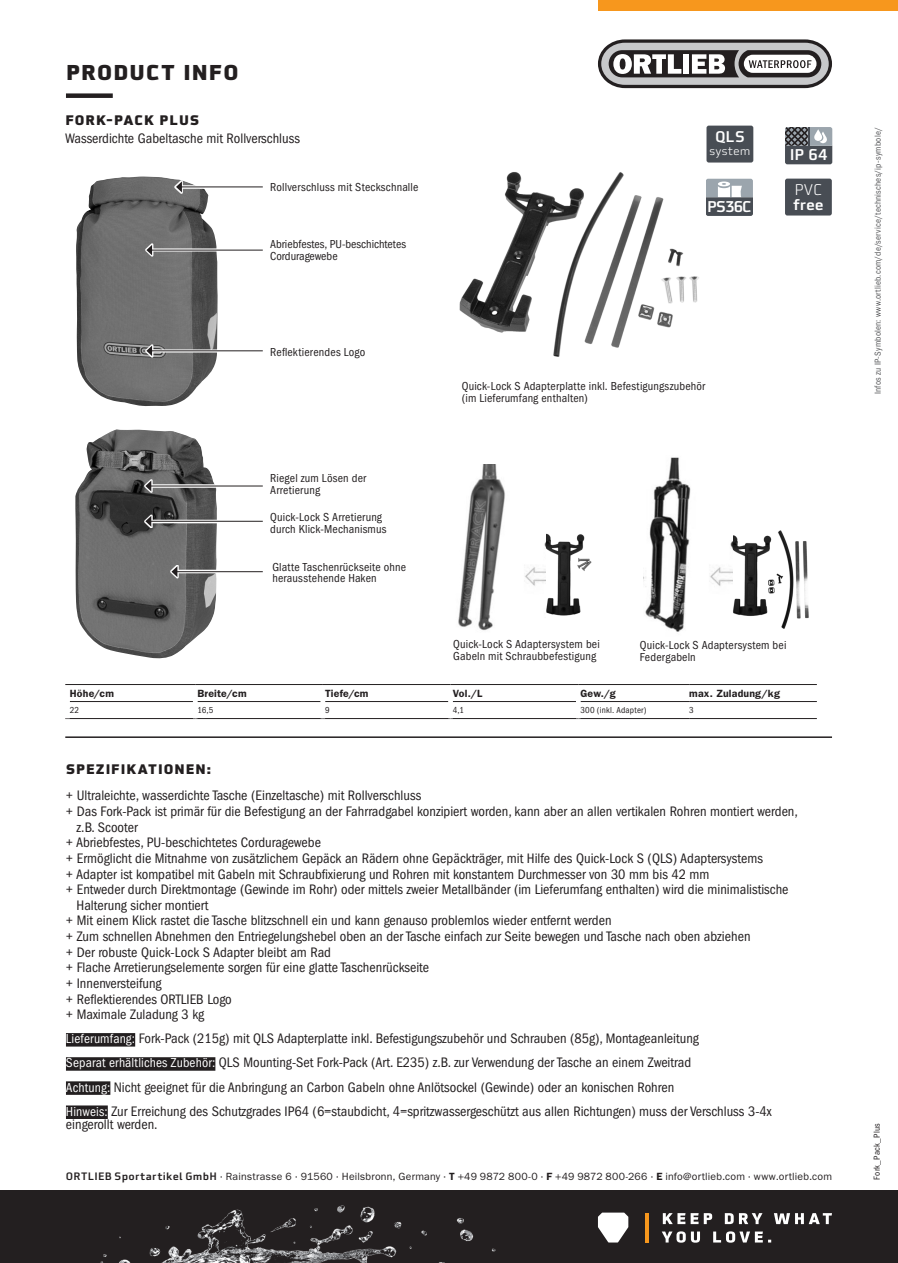
<style>
.page{position:relative;width:898px;height:1263px;background:#fff}
.page>*{position:absolute;margin:0;border:0;box-sizing:border-box;transform-origin:0 0}
.t1{font:900 21px "Utility OT";letter-spacing:.055em;color:#231f20}
.t2{font:500 15.3px "Utility OT";color:#fff}
.t3{font:500 15.15px/14.7px "Utility OT";letter-spacing:-.02em;color:#fff}
.Beschreibung{font:condensed 14.25px "ITC Franklin Gothic Std";color:#231f20}
.Beschreibung_ohne_Au{font:condensed 14.25px/13.5px "ITC Franklin Gothic Std";color:#231f20}
.Absatzformat_1{font:900 13.5px "Utility OT";letter-spacing:.07em;color:#231f20}
.Beschreibungen{font:condensed 12px/11.9px "ITC Franklin Gothic Std";letter-spacing:.015em;color:#231f20}
.t4{font:300 12px "Utility OT";color:#fff}
.t5{font:10.5px "ITC Franklin Gothic Std";letter-spacing:.02em;color:#231f20}
.t6{font:600 10.5px "ITC Franklin Gothic Std";letter-spacing:.015em;color:#231f20}
.t7{font:condensed 9px "ITC Franklin Gothic Std";letter-spacing:.025em;color:#57585a}
.Version{font:condensed 9px "ITC Franklin Gothic Std";letter-spacing:.02em;color:#231f20}
.s1{font-weight:300}
.s2{font-size:13.5px;color:#fff}
.s3{font-family:"Utility OT";font-weight:500}
.s4{font-weight:600}
</style>
<div class="page">
<svg style="left:598px;top:39px;width:233px;height:49px"></svg>
<div style="left:597px;top:0;width:300px;height:10px;background:#f7971d"></div>
<div style="left:0;top:1191px;width:897px;height:72px;background:#231f20"></div>
<hr style="left:644px;top:1212px;width:3px;height:30px;background:#f7971d">
<svg style="left:598px;top:1212px;width:30px;height:30px"></svg>
<svg style="left:661px;top:1231px;width:110px;height:12px"></svg>
<svg style="left:662px;top:1213px;width:169px;height:11px"></svg>
<img style="left:2px;top:1190px;width:512px;height:73px">
<hr style="left:65px;top:736px;width:766px;height:2px;background:#231f20">
<div style="left:66px;top:93px;width:47px;height:5px;background:#231f20"></div>
<img style="left:75px;top:429px;width:142px;height:230px">
<img style="left:76px;top:176px;width:141px;height:230px">
<svg style="left:785px;top:127px;width:46px;height:37px;background:#656a70"></svg>
<div style="left:784px;top:179px;width:47px;height:36px;background:#484d54;border-radius:2px"></div>
<div style="left:706px;top:126px;width:47px;height:37px;background:#484d54;border-radius:2px"></div>
<svg style="left:145px;top:243px;width:118px;height:14px"></svg>
<hr style="left:151px;top:250px;width:112px;height:1px;background:#231f20">
<svg style="left:146px;top:245px;width:6px;height:10px"></svg>
<svg style="left:174px;top:180px;width:89px;height:14px"></svg>
<hr style="left:181px;top:187px;width:82px;height:1px;background:#231f20">
<svg style="left:176px;top:181px;width:6px;height:11px"></svg>
<svg style="left:144px;top:514px;width:119px;height:14px"></svg>
<hr style="left:150px;top:521px;width:113px;height:1px;background:#231f20">
<svg style="left:145px;top:516px;width:6px;height:11px"></svg>
<svg style="left:144px;top:479px;width:119px;height:14px"></svg>
<hr style="left:150px;top:486px;width:113px;height:1px;background:#231f20">
<svg style="left:145px;top:480px;width:6px;height:11px"></svg>
<svg style="left:145px;top:344px;width:118px;height:13px"></svg>
<hr style="left:151px;top:351px;width:112px;height:1px;background:#231f20">
<svg style="left:146px;top:346px;width:6px;height:10px"></svg>
<svg style="left:170px;top:565px;width:93px;height:13px"></svg>
<hr style="left:176px;top:571px;width:87px;height:1px;background:#231f20">
<svg style="left:171px;top:566px;width:6px;height:11px"></svg>
<svg style="left:706px;top:179px;width:46px;height:37px;background:#81878d"></svg>
<img style="left:459px;top:172px;width:240px;height:185px">
<img style="left:545px;top:533px;width:47px;height:83px">
<img style="left:458px;top:465px;width:87px;height:166px">
<img style="left:643px;top:457px;width:48px;height:175px">
<img style="left:731px;top:530px;width:78px;height:99px">
<img style="left:710px;top:543px;width:21px;height:43px">
<div style="left:66px;top:1033px;width:69px;height:13px;background:#231f20"></div>
<div style="left:66px;top:1057px;width:149px;height:14px;background:#231f20"></div>
<div style="left:66px;top:1081px;width:44px;height:14px;background:#231f20"></div>
<div style="left:66px;top:1105px;width:42px;height:14px;background:#231f20"></div>
<hr style="left:70px;top:701px;width:123px;height:1px;background:#231f20">
<hr style="left:197px;top:701px;width:123px;height:1px;background:#231f20">
<hr style="left:325px;top:701px;width:123px;height:1px;background:#231f20">
<hr style="left:452px;top:701px;width:123px;height:1px;background:#231f20">
<hr style="left:580px;top:701px;width:109px;height:1px;background:#231f20">
<hr style="left:689px;top:701px;width:127px;height:1px;background:#231f20">
<hr style="left:65px;top:718px;width:130px;height:1px;background:#231f20">
<hr style="left:195px;top:718px;width:128px;height:1px;background:#231f20">
<hr style="left:323px;top:718px;width:127px;height:1px;background:#231f20">
<hr style="left:450px;top:718px;width:128px;height:1px;background:#231f20">
<hr style="left:578px;top:718px;width:111px;height:1px;background:#231f20">
<hr style="left:689px;top:718px;width:127px;height:1px;background:#231f20">
<hr style="left:65px;top:684px;width:130px;height:1px;background:#231f20">
<hr style="left:195px;top:684px;width:128px;height:1px;background:#231f20">
<hr style="left:323px;top:684px;width:127px;height:1px;background:#231f20">
<hr style="left:450px;top:684px;width:128px;height:1px;background:#231f20">
<hr style="left:578px;top:684px;width:111px;height:1px;background:#231f20">
<hr style="left:689px;top:684px;width:127px;height:1px;background:#231f20">
<h1 class="t1" style="left:66px;top:58px;width:174px">PRODUCT INFO</h1>
<p class="Absatzformat_1" style="left:65px;top:111px;width:135px">FORK-PACK PLUS</p>
<p class="Beschreibung_ohne_Au" style="left:65px;top:132px;width:236px">Wasserdichte Gabeltasche mit Rollverschluss</p>
<p class="Beschreibungen" style="left:270px;top:181px;width:150px">Rollverschluss mit Steckschnalle</p>
<p class="Beschreibungen" style="left:270px;top:238px;width:137px">Abriebfestes, PU-beschichtetes<br>Corduragewebe</p>
<p class="Beschreibungen" style="left:270px;top:346px;width:96px">Reflektierendes Logo</p>
<p class="Beschreibungen" style="left:270px;top:472px;width:97px">Riegel zum Lösen der<br>Arretierung</p>
<p class="Beschreibungen" style="left:270px;top:511px;width:118px">Quick-Lock S Arretierung durch Klick-Mechanismus</p>
<p class="Beschreibungen" style="left:272px;top:561px;width:135px">Glatte Taschenrückseite ohne herausstehende Haken</p>
<p class="t3" style="left:714px;top:129px;width:31px">QLS</p>
<p class="t4" style="left:708px;top:144px;width:43px">system</p>
<p class="t3" style="left:706px;top:199px;width:46px">PS36C</p>
<p class="t2" style="left:789px;top:145px;width:39px">IP 64</p>
<p class="t3" style="left:792px;top:182px;width:32px"><span class="s1">PVC </span>free</p>
<p class="Beschreibungen" style="left:461px;top:380px;width:245px">Quick-Lock S Adapterplatte inkl. Befestigungszubehör (im Lieferumfang enthalten)</p>
<p class="Beschreibungen" style="left:453px;top:638px;width:148px">Quick-Lock S Adaptersystem bei<br>Gabeln mit Schraubbefestigung</p>
<p class="Beschreibungen" style="left:639px;top:639px;width:148px">Quick-Lock S Adaptersystem bei<br>Federgabeln</p>
<p class="t6" style="left:70px;top:687px;width:46px">Höhe/cm</p>
<p class="t6" style="left:197px;top:687px;width:51px">Breite/cm</p>
<p class="t6" style="left:325px;top:687px;width:45px">Tiefe/cm</p>
<p class="t6" style="left:452px;top:687px;width:31px">Vol./L</p>
<p class="t6" style="left:580px;top:687px;width:37px">Gew./g</p>
<p class="t6" style="left:689px;top:687px;width:92px">max. Zuladung/kg</p>
<p class="Version" style="left:70px;top:705px;width:11px">22</p>
<p class="Version" style="left:197px;top:705px;width:18px">16,5</p>
<p class="Version" style="left:325px;top:705px;width:6px">9</p>
<p class="Version" style="left:452px;top:705px;width:13px">4,1</p>
<p class="Version" style="left:580px;top:705px;width:67px">300 (inkl. Adapter)</p>
<p class="Version" style="left:689px;top:705px;width:6px">3</p>
<p class="Absatzformat_1" style="left:66px;top:760px;width:147px">SPEZIFIKATIONEN:</p>
<p class="Beschreibung" style="left:66px;top:788px;width:356px">+ Ultraleichte, wasserdichte Tasche (Einzeltasche) mit Rollverschluss</p>
<p class="Beschreibung" style="left:66px;top:803px;width:733px">+ Das Fork-Pack ist primär für die Befestigung an der Fahrradgabel konzipiert worden, kann aber an allen vertikalen Rohren montiert werden,</p>
<p class="Beschreibung" style="left:77px;top:819px;width:63px">z.B. Scooter</p>
<p class="Beschreibung" style="left:66px;top:834px;width:256px">+ Abriebfestes, PU-beschichtetes Corduragewebe</p>
<p class="Beschreibung" style="left:66px;top:850px;width:698px">+ Ermöglicht die Mitnahme von zusätzlichem Gepäck an Rädern ohne Gepäckträger, mit Hilfe des Quick-Lock S (QLS) Adaptersystems</p>
<p class="Beschreibung" style="left:66px;top:866px;width:644px">+ Adapter ist kompatibel mit Gabeln mit Schraubfixierung und Rohren mit konstantem Durchmesser von 30 mm bis 42 mm</p>
<p class="Beschreibung" style="left:66px;top:881px;width:723px">+ Entweder durch Direktmontage (Gewinde im Rohr) oder mittels zweier Metallbänder (im Lieferumfang enthalten) wird die minimalistische</p>
<p class="Beschreibung" style="left:77px;top:897px;width:133px">Halterung sicher montiert</p>
<p class="Beschreibung" style="left:66px;top:913px;width:547px">+ Mit einem Klick rastet die Tasche blitzschnell ein und kann genauso problemlos wieder entfernt werden</p>
<p class="Beschreibung" style="left:66px;top:928px;width:685px">+ Zum schnellen Abnehmen den Entriegelungshebel oben an der Tasche einfach zur Seite bewegen und Tasche nach oben abziehen</p>
<p class="Beschreibung" style="left:66px;top:944px;width:266px">+ Der robuste Quick-Lock S Adapter bleibt am Rad</p>
<p class="Beschreibung" style="left:66px;top:959px;width:364px">+ Flache Arretierungselemente sorgen für eine glatte Taschenrückseite</p>
<p class="Beschreibung" style="left:66px;top:975px;width:97px">+ Innenversteifung</p>
<p class="Beschreibung" style="left:66px;top:991px;width:167px">+ Reflektierendes ORTLIEB Logo</p>
<p class="Beschreibung" style="left:66px;top:1006px;width:140px">+ Maximale Zuladung 3 kg</p>
<p class="Beschreibung_ohne_Au" style="left:66px;top:1032px;width:634px"><span class="s2">Lieferumfang:</span> Fork-Pack (215g) mit QLS Adapterplatte inkl. Befestigungszubehör und Schrauben (85g), Montageanleitung</p>
<p class="Beschreibung_ohne_Au" style="left:66px;top:1056px;width:626px"><span class="s2">Separat erhältliches Zubehör:</span> QLS Mounting-Set Fork-Pack (Art. E235) z.B. zur Verwendung der Tasche an einem Zweitrad</p>
<p class="Beschreibung_ohne_Au" style="left:66px;top:1080px;width:609px"><span class="s2">Achtung:</span> Nicht geeignet für die Anbringung an Carbon Gabeln ohne Anlötsockel (Gewinde) oder an konischen Rohren</p>
<p class="Beschreibung_ohne_Au" style="left:66px;top:1104px;width:707px"><span class="s2">Hinweis:</span> Zur Erreichung des Schutzgrades IP64 (6=staubdicht, 4=spritzwassergeschützt aus allen Richtungen) muss der Verschluss 3-4x eingerollt werden.</p>
<p class="t5" style="left:66px;top:1170px;width:767px"><span class="s3">ORTLIEB Sportartikel GmbH</span> · Rainstrasse 6 · 91560 · Heilsbronn, Germany · <span class="s4">T</span> +49 9872 800-0 · <span class="s4">F</span> +49 9872 800-266 · <span class="s4">E</span> info@ortlieb.com · www.ortlieb.com</p>
<p class="t7" style="left:872px;top:394px;width:269px;rotate:-90deg">Infos zu IP-Symbolen: www.ortlieb.com/de/service/technisches/ip-symbole/</p>
<p class="Version" style="left:871px;top:1179px;width:58px;rotate:-90deg">Fork_Pack_Plus</p>
</div>
